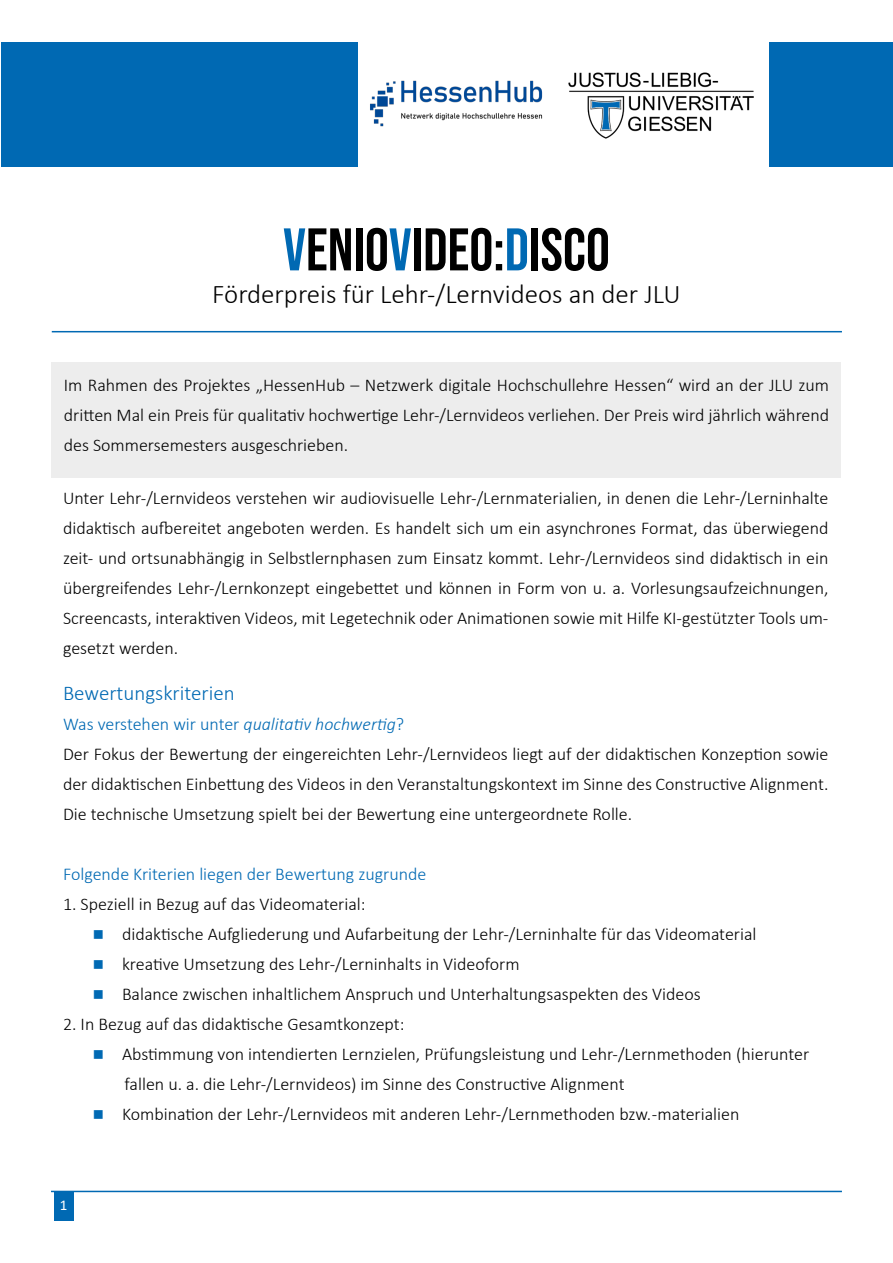
<style>
.page{position:relative;width:893px;height:1263px;background:#fff}
.page>*{position:absolute;margin:0;border:0;box-sizing:border-box;transform-origin:0 0}
.t1{font:60px "Bebas Neue";color:#000}
.t2{font:300 27px "Calibri";color:#000}
.t3{font:300 21px "Calibri";color:#0069b3}
.t4{font:300 18px/30px "Calibri";color:#000;text-align:justify}
.t5{font:300 18px "Calibri";color:#0069b3}
.t6{font:15px "Calibri";color:#fff}
.s1{color:#0069b3}
.s2{font-style:italic;color:#0069b3}
</style>
<div class="page">
<hr style="left:51px;top:1191px;width:791px;height:1px;background:#0069b3">
<div style="left:54px;top:1191px;width:19px;height:29px;background:#0069b3"></div>
<img style="left:357px;top:59px;width:186px;height:89px">
<img style="left:568px;top:72px;width:186px;height:67px">
<div style="left:1px;top:42px;width:356px;height:125px;background:#0069b3"></div>
<div style="left:770px;top:42px;width:123px;height:125px;background:#0069b3"></div>
<div style="left:52px;top:362px;width:789px;height:115px;background:#ededed"></div>
<hr style="left:52px;top:331px;width:790px;height:1px;background:#0069b3">
<h1 class="t1" style="left:283px;top:216px;width:328px"><span class="s1">V</span>ENIO<span class="s1">V</span>IDEO:<span class="s1">D</span>ISCO</h1>
<h2 class="t2" style="left:212px;top:277px;width:470px">Förderpreis für Lehr-/Lernvideos an der JLU</h2>
<p class="t4" style="left:64px;top:370px;width:767px">Im Rahmen des Projektes „HessenHub – Netzwerk digitale Hochschullehre Hessen“ wird an der JLU zum dritten Mal ein Preis für qualitativ hochwertige Lehr-/Lernvideos verliehen. Der Preis wird jährlich während des Sommersemesters ausgeschrieben.</p>
<p class="t4" style="left:63px;top:482px;width:767px">Unter Lehr-/Lernvideos verstehen wir audiovisuelle Lehr-/Lernmaterialien, in denen die Lehr-/Lerninhalte didaktisch aufbereitet angeboten werden. Es handelt sich um ein asynchrones Format, das überwiegend zeit- und ortsunabhängig in Selbstlernphasen zum Einsatz kommt. Lehr-/Lernvideos sind didaktisch in ein übergreifendes Lehr-/Lernkonzept eingebettet und können in Form von u. a. Vorlesungsaufzeichnungen, Screencasts, interaktiven Videos, mit Legetechnik oder Animationen sowie mit Hilfe KI-gestützter Tools um&shy;gesetzt werden.</p>
<p class="t3" style="left:63px;top:680px;width:173px">Bewertungskriterien</p>
<p class="t4" style="left:63px;top:709px;width:767px;text-align:left"><span class="s1">Was verstehen wir unter</span> <span class="s2">qualitativ hochwertig</span><span class="s1">?<br></span>Der Fokus der Bewertung der eingereichten Lehr-/Lernvideos liegt auf der didaktischen Konzeption sowie der didaktischen Einbettung des Videos in den Veranstaltungskontext im Sinne des Constructive Alignment.<br>Die technische Umsetzung spielt bei der Bewertung eine untergeordnete Rolle.</p>
<p class="t5" style="left:63px;top:863px;width:365px">Folgende Kriterien liegen der Bewertung zugrunde</p>
<p class="t4" style="left:63px;top:889px;width:304px">1. Speziell in Bezug auf das Videomaterial:</p>
<p class="t4" style="left:93px;top:919px;width:665px"><span class="s1">■</span> didaktische Aufgliederung und Aufarbeitung der Lehr-/Lerninhalte für das Videomaterial</p>
<p class="t4" style="left:93px;top:949px;width:428px"><span class="s1">■</span> kreative Umsetzung des Lehr-/Lerninhalts in Videoform</p>
<p class="t4" style="left:93px;top:979px;width:609px"><span class="s1">■</span> Balance zwischen inhaltlichem Anspruch und Unterhaltungsaspekten des Videos</p>
<p class="t4" style="left:63px;top:1009px;width:343px">2. In Bezug auf das didaktische Gesamtkonzept:</p>
<p class="t4" style="left:125px;top:1039px;width:686px;text-indent:-32px"><span class="s1">■</span> Abstimmung von intendierten Lernzielen, Prüfungsleistung und Lehr-/Lernmethoden (hierunter fallen u. a. die Lehr-/Lernvideos) im Sinne des Constructive Alignment</p>
<p class="t4" style="left:93px;top:1099px;width:648px"><span class="s1">■</span> Kombination der Lehr-/Lernvideos mit anderen Lehr-/Lernmethoden bzw. -materialien</p>
<p class="t6" style="left:60px;top:1195px;width:9px">1</p>
</div>
